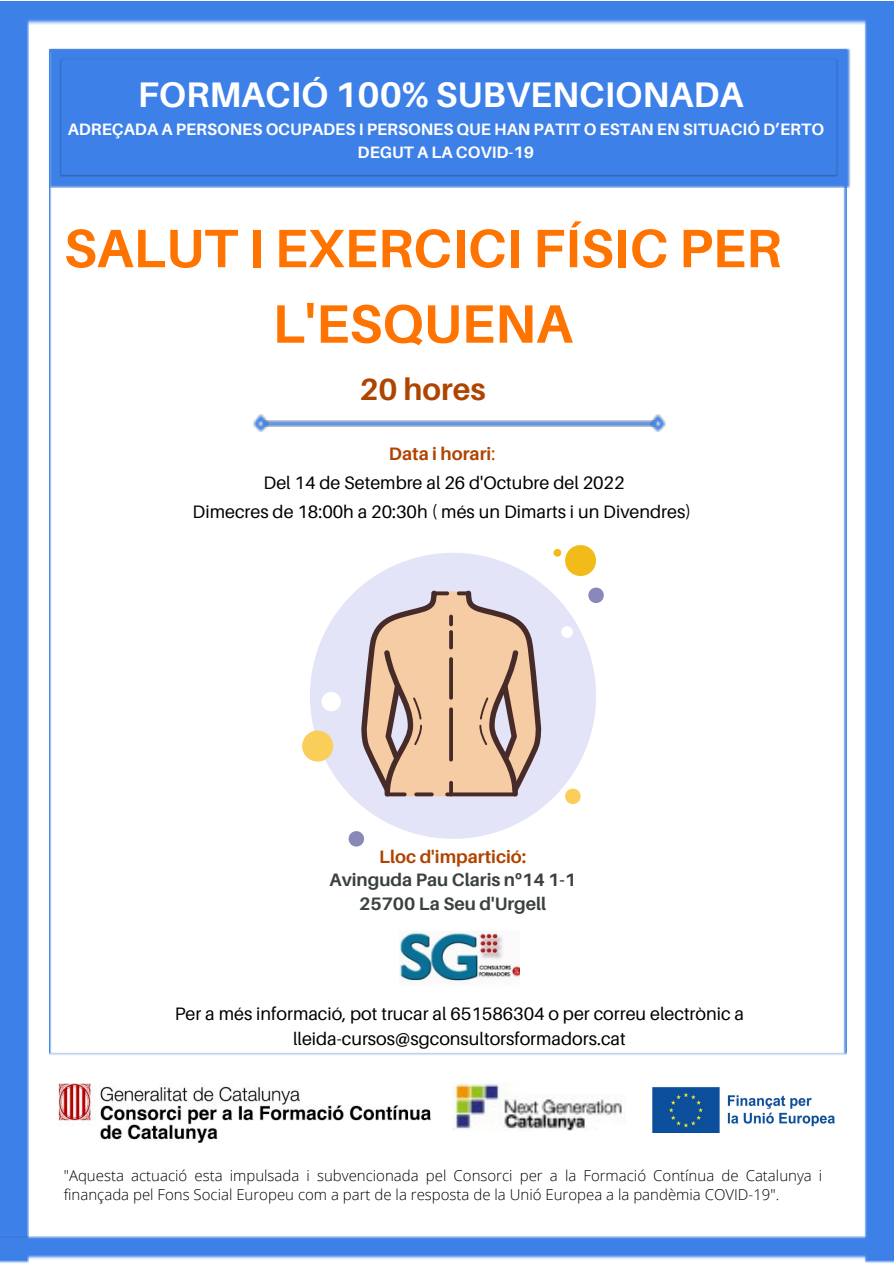
<style>
.page{position:relative;width:894px;height:1264px;background:#fff}
.page>*{position:absolute;margin:0;border:0;box-sizing:border-box;transform-origin:0 0}
.t1{font:700 54.15px/75.4px "Aileron";color:#ff7300;text-align:center}
.t2{font:700 35.55px "Aileron";color:#fff}
.t3{font:700 30.6px "Aileron";color:#af4400}
.t4{font:18px/29.2px "Aileron";color:#000;text-align:center}
.t5{font:700 18px/23.7px "Aileron";color:#3b423e;text-align:center}
.t6{font:700 16.5px/22.5px "Aileron";color:#fff;text-align:center}
.t7{font:300 15px/19.2px "Open Sans";color:#000}
.s1{font-weight:700;color:#af4400}
.s2{color:#af4400}
.s3{font-family:"Noto Sans"}
</style>
<div class="page">
<img style="left:50px;top:188px;width:796px;height:867px">
<img style="left:57px;top:1083px;width:374px;height:59px">
<div style="left:0;top:24px;width:28px;height:1239px;background:#3d81e8"></div>
<img style="left:0;top:1236px;width:856px;height:23px">
<img style="left:856px;top:24px;width:37px;height:1239px">
<img style="left:0;top:2px;width:893px;height:22px">
<img style="left:49px;top:48px;width:801px;height:140px">
<img style="left:652px;top:1087px;width:183px;height:45px">
<img style="left:452px;top:1082px;width:170px;height:48px">
<img style="left:268px;top:420px;width:382px;height:6px">
<img style="left:254px;top:414px;width:14px;height:17px">
<img style="left:650px;top:414px;width:15px;height:17px">
<img style="left:399px;top:930px;width:120px;height:56px">
<svg style="left:310px;top:553px;width:286px;height:285px;fill:#e4e4f9"></svg>
<svg style="left:553px;top:545px;width:43px;height:31px"></svg>
<svg style="left:588px;top:587px;width:15px;height:16px"></svg>
<svg style="left:565px;top:788px;width:15px;height:16px"></svg>
<svg style="left:302px;top:730px;width:31px;height:31px"></svg>
<svg style="left:348px;top:831px;width:16px;height:15px"></svg>
<svg style="left:321px;top:692px;width:20px;height:19px"></svg>
<svg style="left:561px;top:626px;width:11px;height:12px"></svg>
<svg style="left:361px;top:590px;width:180px;height:206px;background:#dabaa4"></svg>
<svg style="left:449px;top:707px;width:4px;height:54px"></svg>
<svg style="left:449px;top:630px;width:4px;height:19px"></svg>
<svg style="left:449px;top:657px;width:4px;height:42px"></svg>
<svg style="left:449px;top:614px;width:4px;height:12px"></svg>
<svg style="left:387px;top:792px;width:19px;height:4px"></svg>
<svg style="left:414px;top:792px;width:19px;height:4px"></svg>
<svg style="left:433px;top:591px;width:16px;height:4px"></svg>
<svg style="left:456px;top:591px;width:12px;height:4px"></svg>
<svg style="left:445px;top:792px;width:69px;height:4px"></svg>
<svg style="left:449px;top:781px;width:4px;height:15px"></svg>
<h2 class="t2" style="left:138px;top:73px;width:607px">FORMACIÓ 100% SUBVENCIONADA</h2>
<p class="t6" style="left:68px;top:118px;width:757px">ADREÇADA A PERSONES OCUPADES I PERSONES QUE HAN PATIT O ESTAN EN SITUACIÓ D’ERTO<br>DEGUT A LA COVID-19</p>
<h1 class="t1" style="left:64px;top:209px;width:718px">SALUT I EXERCICI FÍSIC PER<br>L'ESQUENA</h1>
<h3 class="t3" style="left:359px;top:370px;width:128px">20 hores</h3>
<p class="t4" style="left:192px;top:438px;width:500px"><span class="s1">Data i horari</span><span class="s2">:<br></span>Del 14 de Setembre al 26 d'Octubre del 2022<br>Dimecres de 18:00h a 20:30h ( més un Dimarts i un Divendres)</p>
<p class="t5" style="left:329px;top:844px;width:248px"><span class="s2">Lloc d'impartició:<br></span>Avinguda Pau Claris n<span class="s3">º</span>14 1-1<br>25700 La Seu d'Urgell</p>
<p class="t4" style="left:175px;top:1000px;width:570px;line-height:24.8px">Per a més informació, pot trucar al 651586304 o per correu electrònic a lleida-cursos@sgconsultorsformadors.cat</p>
<p class="t7" style="left:64px;top:1165px;width:759px">"Aquesta actuació esta impulsada i subvencionada pel Consorci per a la Formació Contínua de Catalunya i finançada pel Fons Social Europeu com a part de la resposta de la Unió Europea a la pandèmia COVID-19".</p>
</div>
